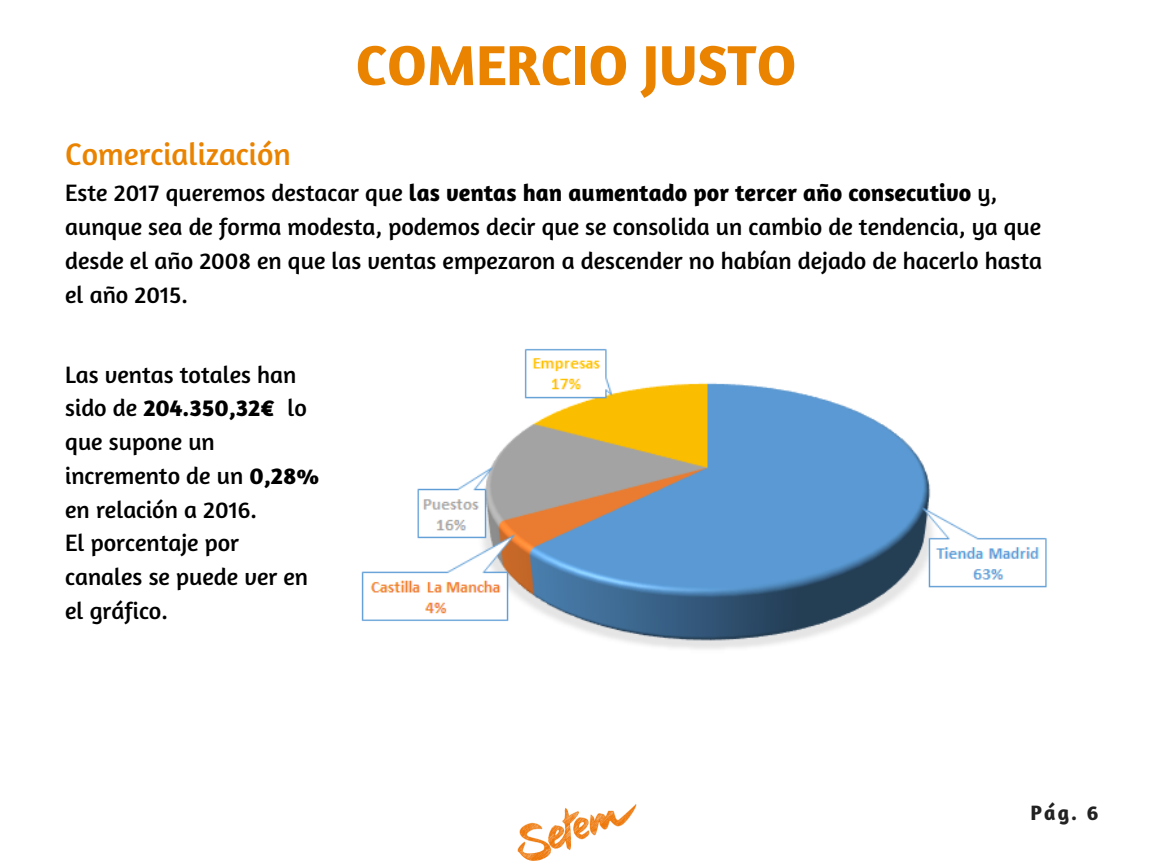
<style>
.page{position:relative;width:1152px;height:864px;background:#fff}
.page>*{position:absolute;margin:0;border:0;box-sizing:border-box;transform-origin:0 0}
.t1{font:700 57.3px "Amaranth";color:#e98300}
.t2{font:31.65px "Amaranth";color:#e98300}
.t3{font:24.15px/33.8px "Amaranth";color:#000}
.t4{font:700 21.15px "Amaranth";color:#222}
.s1{font-weight:700}
</style>
<div class="page">
<img style="left:517px;top:804px;width:120px;height:57px">
<img style="left:361px;top:348px;width:686px;height:301px">
<h2 class="t2" style="left:65px;top:134px;width:227px">Comercialización</h2>
<h1 class="t1" style="left:356px;top:29px;width:442px">COMERCIO JUSTO</h1>
<p class="t3" style="left:65px;top:176px;width:978px">Este 2017 queremos destacar que <span class="s1">las ventas han aumentado por tercer año consecutivo</span> y, aunque sea de forma modesta, podemos decir que se consolida un cambio de tendencia, ya que desde el año 2008 en que las ventas empezaron a descender no habían dejado de hacerlo hasta el año 2015.</p>
<p class="t3" style="left:65px;top:357px;width:256px">Las ventas totales han sido de <span class="s1">204.350,32€</span> lo que supone un incremento de un <span class="s1">0,28% </span>en relación a 2016.<br>El porcentaje por canales se puede ver en el gráfico.</p>
<p class="t4" style="left:1030px;top:799px;width:69px">Pág. 6</p>
</div>
